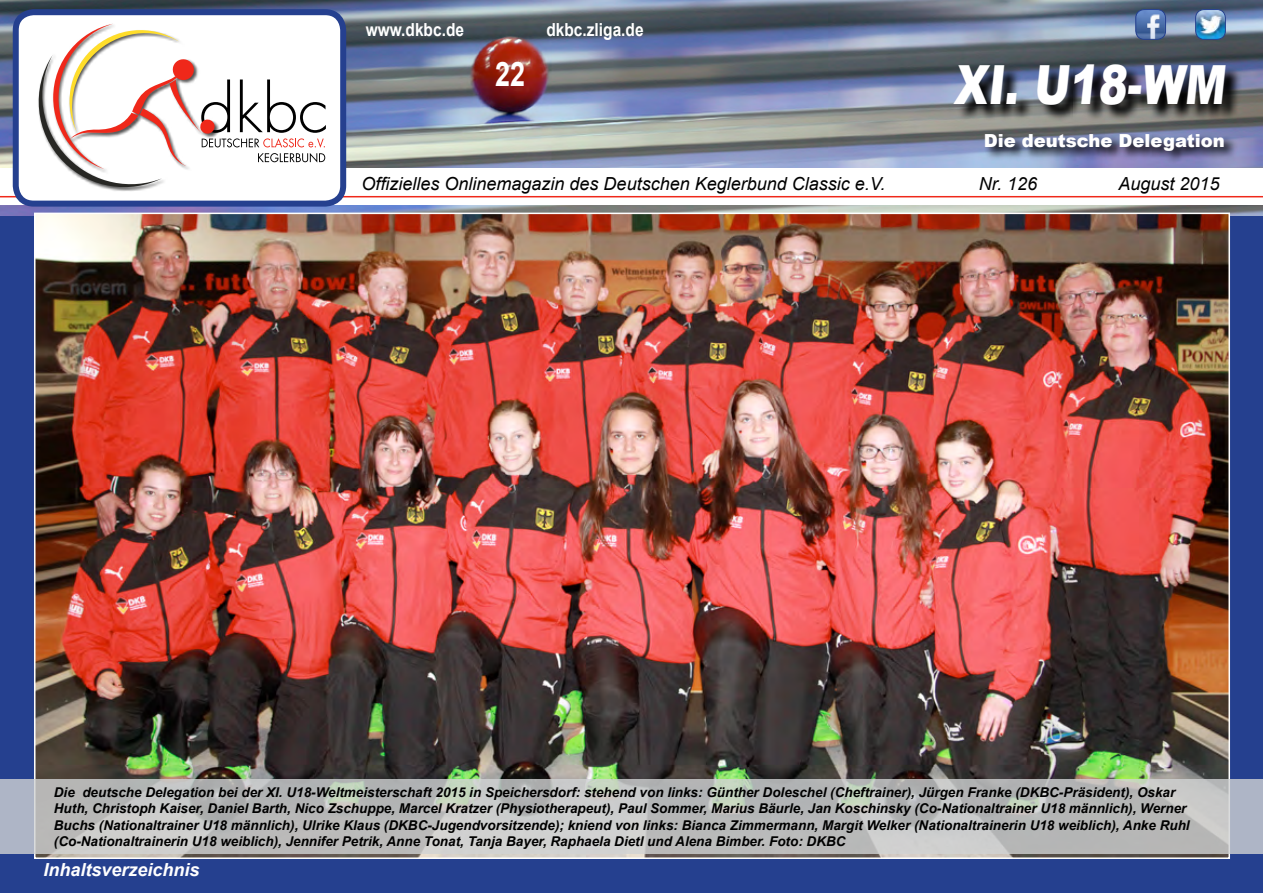
<style>
.page{position:relative;width:1263px;height:893px;background:#fff}
.page>*{position:absolute;margin:0;border:0;box-sizing:border-box;transform-origin:0 0}
.t1{font:900 54px "Arial";color:#fff;scale:.8 1}
.t2{font:700 33.75px "Arial";color:#fff;scale:.8 1}
.t3{font:italic 18px "Arial";color:#000}
.t4{font:700 18px "Arial";color:#fff;scale:.86 1}
.t5{font:900 18px "Arial";color:#fff}
.t6{font:italic 700 18px "Arial";color:#fff}
.Bildunterschrift_ohn{font:italic 700 13.5px/16.2px "Arial";color:#000}
</style>
<div class="page">
<div style="left:0;top:855px;width:1263px;height:38px;background:#25408f"></div>
<img style="left:0;top:0;width:1263px;height:216px">
<div style="left:0;top:168px;width:1263px;height:36px;background:#fff"></div>
<hr style="left:0;top:196px;width:1263px;height:1px;background:#ef281a">
<div style="left:16px;top:12px;width:327px;height:192px;background:#fff;border-radius:18px"></div>
<svg style="left:38px;top:24px;width:288px;height:167px"></svg>
<div style="left:13px;top:9px;width:333px;height:198px;border:6px solid #25408f;border-radius:18px"></div>
<svg style="left:956px;top:65px;width:286px;height:56px;background:#4e5260"></svg>
<svg style="left:983px;top:132px;width:255px;height:31px;background:#696f92"></svg>
<div style="left:0;top:217px;width:38px;height:676px;background:#25408f"></div>
<div style="left:1226px;top:217px;width:37px;height:676px;background:#25408f"></div>
<img style="left:37px;top:216px;width:1190px;height:640px">
<img style="left:1136px;top:10px;width:29px;height:29px">
<div style="left:1135px;top:9px;width:31px;height:31px;border:1px solid #25408f;border-radius:9px"></div>
<img style="left:1195px;top:10px;width:30px;height:29px">
<div style="left:1195px;top:9px;width:31px;height:31px;border:1px solid #25408f;border-radius:9px"></div>
<svg style="left:0;top:779px;width:1263px;height:75px;background:#bcbebe"></svg>
<p class="t4" style="left:366px;top:18px;width:116px">www.dkbc.de</p>
<p class="t4" style="left:546px;top:18px;width:115px">dkbc.zliga.de</p>
<p class="t2" style="left:495px;top:52px;width:39px">22</p>
<p class="t1" style="left:953px;top:46px;width:350px">XI. U18-WM</p>
<p class="t5" style="left:984px;top:127px;width:242px">Die deutsche Delegation</p>
<p class="t3" style="left:362px;top:172px;width:525px">Offizielles Onlinemagazin des Deutschen Keglerbund Classic e.V.</p>
<p class="t3" style="left:979px;top:172px;width:60px">Nr. 126</p>
<p class="t3" style="left:1118px;top:172px;width:103px">August 2015</p>
<p class="Bildunterschrift_ohn" style="left:54px;top:785px;width:1137px">Die deutsche Delegation bei der XI. U18-Weltmeisterschaft 2015 in Speichersdorf: stehend von links: Günther Doleschel (Cheftrainer), Jürgen Franke (DKBC-Präsident), Oskar Huth, Christoph Kaiser, Daniel Barth, Nico Zschuppe, Marcel Kratzer (Physiotherapeut), Paul Sommer, Marius Bäurle, Jan Koschinsky (Co-Nationaltrainer U18 männlich), Werner Buchs (Nationaltrainer U18 männlich), Ulrike Klaus (DKBC-Jugendvorsitzende); kniend von links: Bianca Zimmermann, Margit Welker (Nationaltrainerin U18 weiblich), Anke Ruhl (Co-Nationaltrainerin U18 weiblich), Jennifer Petrik, Anne Tonat, Tanja Bayer, Raphaela Dietl und Alena Bimber. Foto: DKBC</p>
<p class="t6" style="left:44px;top:858px;width:158px">Inhaltsverzeichnis</p>
</div>
